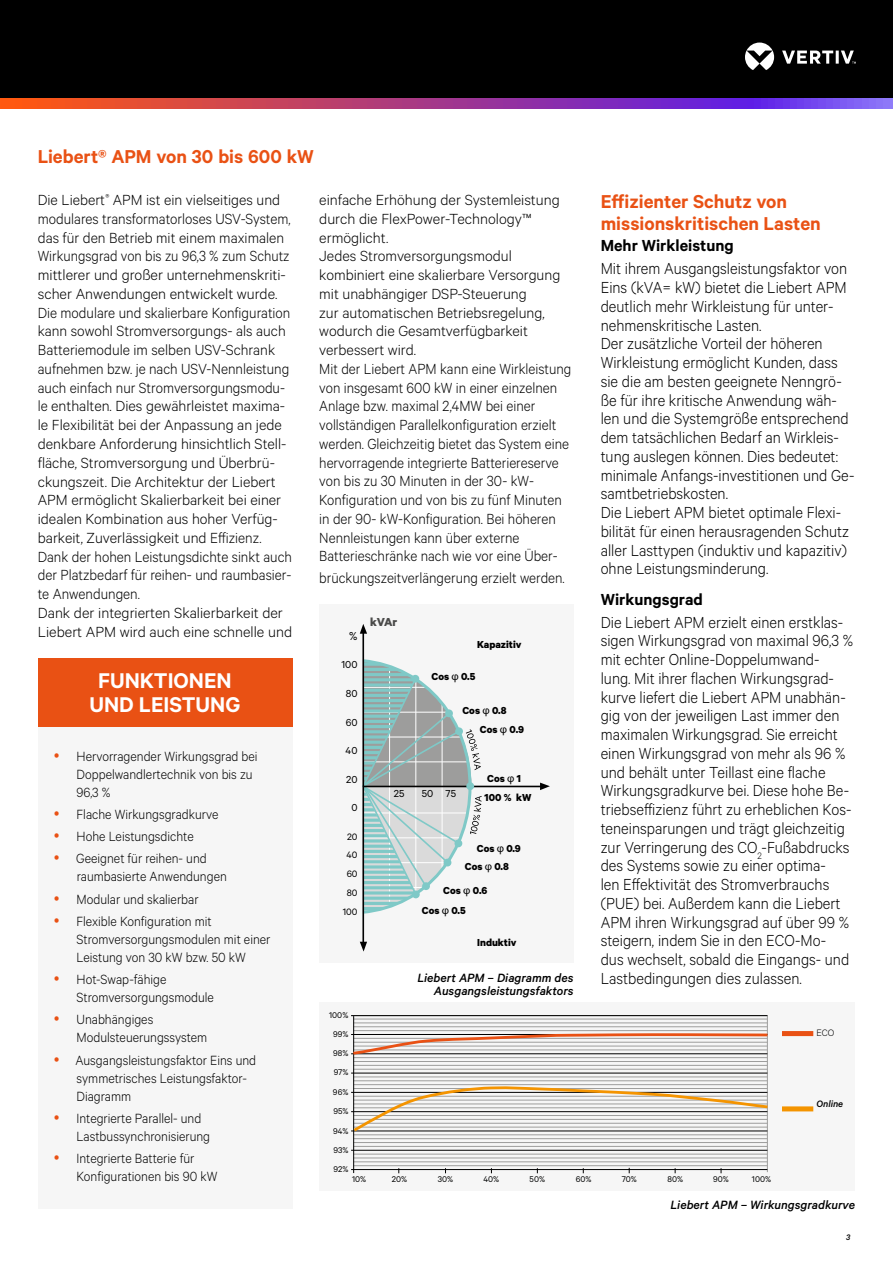
<style>
.page{position:relative;width:893px;height:1263px;background:#fff}
.page>*{position:absolute;margin:0;border:0;box-sizing:border-box;transform-origin:0 0}
.t1{font:600 24px/24px "Calibre";color:#fff;text-align:center}
.t2{font:600 21px/21.6px "Calibre";color:#e95114}
.t3{font:300 18px/18.8px "Calibre";color:#000;scale:.93 1}
.t4{font:600 18px "Calibre";color:#000}
.t5{font:300 16.5px/18.8px "Calibre";color:#000}
.t6{font:300 16.5px "Calibre";color:#000;scale:.93 1}
.t7{font:300 15px/18px "Calibre";color:#000;scale:.94 1}
.t8{font:italic 500 13.5px/12.8px "Calibre";color:#000;text-align:right}
.t9{font:700 13.05px "Calibre";color:#4a4a49}
.t10{font:12.9px "Calibre";color:#000}
.t11{font:700 11.4px "Calibre";color:#000}
.t12{font:11.4px "Calibre";color:#000}
.t13{font:10.5px/18.8px "Calibre";color:#000;text-align:center}
.t14{font:italic 500 10.5px "Calibre";color:#000}
.t15{font:300 10.5px "Calibre";color:#000}
.t16{font:9.3px/19px "Calibre";color:#000;text-align:center}
.t17{font:9.3px "Calibre";color:#010202}
.t18{font:italic 500 9px "Calibre";color:#000}
.s1{font-family:"Myriad Pro";font-weight:400}
</style>
<div class="page">
<div style="left:0;top:0;width:893px;height:108px;background:#000"></div>
<svg style="left:745px;top:43px;width:111px;height:27px"></svg>
<svg style="left:0;top:98px;width:893px;height:11px;background:#a73e8b"></svg>
<div style="left:38px;top:725px;width:254px;height:484px;background:#f6f6f6"></div>
<div style="left:38px;top:658px;width:254px;height:68px;background:#e95114"></div>
<div style="left:319px;top:604px;width:255px;height:359px;background:#f6f6f6"></div>
<svg style="left:540px;top:783px;width:10px;height:7px"></svg>
<hr style="left:364px;top:786px;width:177px;height:1px;background:#000">
<svg style="left:360px;top:624px;width:122px;height:327px"></svg>
<div style="left:466px;top:782px;width:8px;height:8px;background:#7fc9c7;border-radius:50%"></div>
<div style="left:319px;top:1002px;width:536px;height:189px;background:#f6f6f6"></div>
<hr style="left:353px;top:1016px;width:1px;height:157px;background:#000">
<svg style="left:351px;top:1015px;width:417px;height:157px"></svg>
<hr style="left:351px;top:1015px;width:416px;height:1px;background:#000">
<hr style="left:351px;top:1073px;width:416px;height:1px;background:#000">
<hr style="left:351px;top:1150px;width:416px;height:1px;background:#000">
<hr style="left:351px;top:1169px;width:416px;height:1px;background:#000">
<svg style="left:351px;top:1084px;width:417px;height:50px"></svg>
<svg style="left:351px;top:1032px;width:417px;height:24px"></svg>
<div style="left:782px;top:1106px;width:31px;height:5px;background:#f49400"></div>
<div style="left:782px;top:1031px;width:31px;height:5px;background:#e95114"></div>
<p class="t2" style="left:38px;top:145px;width:278px">Liebert® APM von 30 bis 600 kW</p>
<p class="t5" style="left:38px;top:190px;width:256px">Die Liebert<sup>®</sup> APM ist ein vielseitiges und modulares transformatorloses USV-System, das für den Betrieb mit einem maximalen Wirkungsgrad von bis zu 96,3 % zum Schutz mittlerer und großer unternehmenskriti&shy;scher Anwendungen entwickelt wurde.<br>Die modulare und skalierbare Konfiguration kann sowohl Stromversorgungs- als auch Batteriemodule im selben USV-Schrank aufnehmen bzw. je nach USV-Nennleistung auch einfach nur Stromversorgungsmodu&shy;le enthalten. Dies gewährleistet maxima&shy;le Flexibilität bei der Anpassung an jede denkbare Anforderung hinsichtlich Stell&shy;fläche, Stromversorgung und Überbrü&shy;ckungszeit. Die Architektur der Liebert APM ermöglicht Skalierbarkeit bei einer idealen Kombination aus hoher Verfüg&shy;barkeit, Zuverlässigkeit und Effizienz.<br>Dank der hohen Leistungsdichte sinkt auch der Platzbedarf für reihen- und raumbasier&shy;te Anwendungen.<br>Dank der integrierten Skalierbarkeit der Liebert APM wird auch eine schnelle und</p>
<h1 class="t1" style="left:89px;top:668px;width:152px">FUNKTIONEN<br>UND LEISTUNG</h1>
<p class="t7" style="left:76px;top:746px;width:194px">Hervorragender Wirkungsgrad bei<br>Doppelwandlertechnik von bis zu<br>96,3 %</p>
<p class="t7" style="left:76px;top:802px;width:153px;line-height:22.2px">Flache Wirkungsgradkurve<br>Hohe Leistungsdichte<br>Geeignet für reihen- und</p>
<p class="t7" style="left:77px;top:865px;width:161px;line-height:22.2px">raumbasierte Anwendungen<br>Modular und skalierbar<br>Flexible Konfiguration mit</p>
<p class="t7" style="left:77px;top:930px;width:208px">Stromversorgungsmodulen mit einer<br>Leistung von 30 kW bzw. 50 kW</p>
<p class="t7" style="left:77px;top:970px;width:148px">Hot-Swap-fähige<br>Stromversorgungsmodule</p>
<p class="t7" style="left:77px;top:1010px;width:141px">Unabhängiges<br>Modulsteuerungssystem</p>
<p class="t7" style="left:76px;top:1050px;width:194px">Ausgangsleistungsfaktor Eins und symmetrisches Leistungsfaktor-<br>Diagramm</p>
<p class="t7" style="left:77px;top:1109px;width:144px">Integrierte Parallel- und<br>Lastbussynchronisierung</p>
<p class="t7" style="left:76px;top:1149px;width:151px">Integrierte Batterie für<br>Konfigurationen bis 90 kW</p>
<p class="t5" style="left:319px;top:190px;width:254px">einfache Erhöhung der Systemleistung durch die FlexPower-Technology™ ermöglicht.<br>Jedes Stromversorgungsmodul kombiniert eine skalierbare Versorgung mit unabhängiger DSP-Steuerung<br>zur automatischen Betriebsregelung, wodurch die Gesamtverfügbarkeit verbessert wird.<br>Mit der Liebert APM kann eine Wirkleistung von insgesamt 600 kW in einer einzelnen Anlage bzw. maximal 2,4MW bei einer vollständigen Parallelkonfiguration erzielt werden. Gleichzeitig bietet das System eine hervorragende integrierte Batteriereserve von bis zu 30 Minuten in der 30- kW-Konfiguration und von bis zu fünf Minuten in der 90- kW-Konfiguration. Bei höheren Nennleistungen kann über externe Batterieschränke nach wie vor eine Über-</p>
<p class="t6" style="left:319px;top:568px;width:265px">brückungszeitverlängerung erzielt werden.</p>
<p class="t10" style="left:349px;top:628px;width:10px">%</p>
<p class="t12" style="left:341px;top:658px;width:18px">100</p>
<p class="t12" style="left:346px;top:687px;width:13px">80</p>
<p class="t12" style="left:346px;top:715px;width:13px">60</p>
<p class="t12" style="left:346px;top:744px;width:13px">40</p>
<p class="t12" style="left:346px;top:772px;width:13px">20</p>
<p class="t12" style="left:351px;top:801px;width:8px">0</p>
<p class="t13" style="left:343px;top:827px;width:16px">20<br>40<br>60<br>80<br>100</p>
<p class="t9" style="left:370px;top:614px;width:29px">kVAr</p>
<p class="t11" style="left:477px;top:638px;width:46px">Kapazitiv</p>
<p class="t11" style="left:431px;top:669px;width:45px">Cos <span class="s1">φ</span> 0.5</p>
<p class="t11" style="left:462px;top:703px;width:46px">Cos <span class="s1">φ</span> 0.8</p>
<p class="t11" style="left:480px;top:722px;width:46px">Cos <span class="s1">φ</span> 0.9</p>
<p class="t11" style="left:487px;top:771px;width:35px">Cos <span class="s1">φ</span> 1</p>
<p class="t12" style="left:394px;top:787px;width:12px">25</p>
<p class="t12" style="left:422px;top:787px;width:36px">50 75</p>
<p class="t11" style="left:485px;top:790px;width:48px">100 % kW</p>
<p class="t11" style="left:477px;top:842px;width:46px">Cos <span class="s1">φ</span> 0.9</p>
<p class="t11" style="left:465px;top:859px;width:46px">Cos <span class="s1">φ</span> 0.8</p>
<p class="t11" style="left:443px;top:884px;width:45px">Cos <span class="s1">φ</span> 0.6</p>
<p class="t11" style="left:422px;top:904px;width:45px">Cos <span class="s1">φ</span> 0.5</p>
<p class="t11" style="left:477px;top:935px;width:41px">Induktiv</p>
<p class="t8" style="left:417px;top:971px;width:158px">Liebert APM – Diagramm des<br>Ausgangsleistungsfaktors</p>
<p class="t2" style="left:601px;top:190px;width:222px">Effizienter Schutz von missionskritischen Lasten</p>
<p class="t4" style="left:601px;top:235px;width:135px">Mehr Wirkleistung</p>
<p class="t3" style="left:601px;top:259px;width:274px">Mit ihrem Ausgangsleistungsfaktor von Eins (kVA= kW) bietet die Liebert APM deutlich mehr Wirkleistung für unter&shy;nehmenskritische Lasten.<br>Der zusätzliche Vorteil der höheren Wirkleistung ermöglicht Kunden, dass sie die am besten geeignete Nenngrö&shy;ße für ihre kritische Anwendung wäh&shy;len und die Systemgröße entsprechend dem tatsächlichen Bedarf an Wirkleis&shy;tung auslegen können. Dies bedeutet: minimale Anfangs-investitionen und Ge&shy;samtbetriebskosten.<br>Die Liebert APM bietet optimale Flexi&shy;bilität für einen herausragenden Schutz aller Lasttypen (induktiv und kapazitiv) ohne Leistungsminderung.</p>
<p class="t4" style="left:601px;top:588px;width:104px">Wirkungsgrad</p>
<p class="t3" style="left:601px;top:612px;width:273px">Die Liebert APM erzielt einen erstklas&shy;sigen Wirkungsgrad von maximal 96,3 % mit echter Online-Doppelumwand&shy;lung. Mit ihrer flachen Wirkungsgrad&shy;kurve liefert die Liebert APM unabhän&shy;gig von der jeweiligen Last immer den maximalen Wirkungsgrad. Sie erreicht einen Wirkungsgrad von mehr als 96 % und behält unter Teillast eine flache Wirkungsgradkurve bei. Diese hohe Be&shy;triebseffizienz führt zu erheblichen Kos&shy;teneinsparungen und trägt gleichzeitig zur Verringerung des CO<sub>2</sub>-Fußabdrucks des Systems sowie zu einer optima-<br>len Effektivität des Stromverbrauchs (PUE) bei. Außerdem kann die Liebert APM ihren Wirkungsgrad auf über 99 % steigern, indem Sie in den ECO-Mo&shy;dus wechselt, sobald die Eingangs- und Lastbedingungen dies zulassen.</p>
<p class="t16" style="left:329px;top:1006px;width:21px;line-height:18.5px">100%<br>99%</p>
<p class="t16" style="left:333px;top:1044px;width:17px;text-align:left">98%<br>97%</p>
<p class="t16" style="left:333px;top:1082px;width:17px;text-align:justify">96% 95% 94% 93% 92%</p>
<p class="t14" style="left:816px;top:1098px;width:28px">Online</p>
<p class="t15" style="left:816px;top:1027px;width:19px">ECO</p>
<p class="t16" style="left:352px;top:1170px;width:16px">10%</p>
<p class="t16" style="left:392px;top:1170px;width:17px">20%</p>
<p class="t17" style="left:438px;top:1174px;width:17px">30%</p>
<p class="t17" style="left:483px;top:1174px;width:17px">40%</p>
<p class="t17" style="left:530px;top:1174px;width:17px">50%</p>
<p class="t17" style="left:576px;top:1174px;width:17px">60%</p>
<p class="t17" style="left:622px;top:1174px;width:17px">70%</p>
<p class="t17" style="left:668px;top:1174px;width:17px">80%</p>
<p class="t17" style="left:713px;top:1174px;width:17px">90%</p>
<p class="t17" style="left:752px;top:1174px;width:21px">100%</p>
<p class="t8" style="left:670px;top:1198px;width:186px">Liebert APM – Wirkungsgradkurve</p>
<p class="t18" style="left:846px;top:1231px;width:6px">3</p>
</div>
